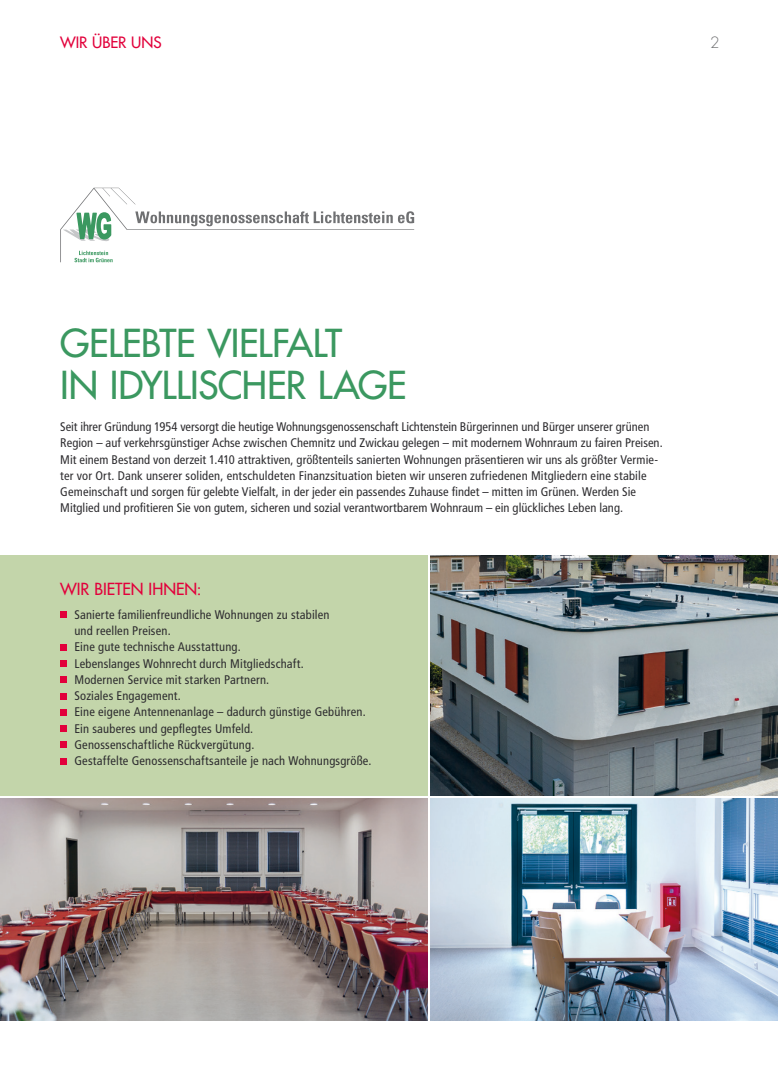
<style>
.page{position:relative;width:780px;height:1081px;background:#fff}
.page>*{position:absolute;margin:0;border:0;box-sizing:border-box;transform-origin:0 0}
.t1{font:500 37.5px "Futura Std";letter-spacing:-.015em;color:#3b9860}
.t2{font:500 16.25px "Futura Std";letter-spacing:-.005em;color:#e2003b}
.t3{font:500 15.25px "Futura Std";letter-spacing:-.005em;color:#e2003b}
.t4{font:300 15.25px "Futura Std";color:#707173}
.t5{font:condensed 12.5px/16.2px "Frutiger LT Std";letter-spacing:.01em;color:#2d2c2f}
</style>
<div class="page">
<div style="left:0;top:555px;width:427px;height:240px;background:#c3d5aa"></div>
<div style="left:60px;top:611px;width:7px;height:7px;background:#e2003b"></div>
<div style="left:60px;top:644px;width:7px;height:7px;background:#e2003b"></div>
<div style="left:60px;top:660px;width:7px;height:7px;background:#e2003b"></div>
<div style="left:60px;top:676px;width:7px;height:7px;background:#e2003b"></div>
<div style="left:60px;top:693px;width:7px;height:6px;background:#e2003b"></div>
<div style="left:60px;top:709px;width:7px;height:7px;background:#e2003b"></div>
<div style="left:60px;top:725px;width:7px;height:7px;background:#e2003b"></div>
<div style="left:60px;top:741px;width:7px;height:7px;background:#e2003b"></div>
<div style="left:60px;top:758px;width:7px;height:6px;background:#e2003b"></div>
<svg style="left:60px;top:188px;width:354px;height:74px"></svg>
<img style="left:431px;top:555px;width:346px;height:240px">
<img style="left:431px;top:798px;width:346px;height:222px">
<img style="left:0;top:798px;width:427px;height:222px">
<p class="t3" style="left:60px;top:33px;width:103px">WIR ÜBER UNS</p>
<p class="t4" style="left:710px;top:33px;width:11px">2</p>
<p class="t1" style="left:60px;top:320px;width:283px">GELEBTE VIELFALT</p>
<p class="t1" style="left:60px;top:361px;width:348px">IN IDYLLISCHER LAGE</p>
<p class="t5" style="left:60px;top:419px;width:604px">Seit ihrer Gründung 1954 versorgt die heutige Wohnungsgenossenschaft Lichtenstein Bürgerinnen und Bürger unserer grünen Region – auf verkehrsgünstiger Achse zwischen Chemnitz und Zwickau gelegen – mit modernem Wohnraum zu fairen Preisen.<br>Mit einem Bestand von derzeit 1.410 attraktiven, größtenteils sanierten Wohnungen präsentieren wir uns als größter Vermie&shy;ter vor Ort. Dank unserer soliden, entschuldeten Finanzsituation bieten wir unseren zufriedenen Mitgliedern eine stabile Gemeinschaft und sorgen für gelebte Vielfalt, in der jeder ein passendes Zuhause findet – mitten im Grünen. Werden Sie Mitglied und profitieren Sie von gutem, sicheren und sozial verantwortbarem Wohnraum – ein glückliches Leben lang.</p>
<p class="t2" style="left:60px;top:579px;width:143px">WIR BIETEN IHNEN:</p>
<p class="t5" style="left:74px;top:606px;width:257px">Sanierte familienfreundliche Wohnungen zu stabilen</p>
<p class="t5" style="left:74px;top:623px;width:98px">und reellen Preisen.</p>
<p class="t5" style="left:74px;top:639px;width:168px">Eine gute technische Ausstattung.</p>
<p class="t5" style="left:74px;top:655px;width:231px">Lebenslanges Wohnrecht durch Mitgliedschaft.</p>
<p class="t5" style="left:74px;top:671px;width:196px">Modernen Service mit starken Partnern.</p>
<p class="t5" style="left:74px;top:688px;width:108px">Soziales Engagement.</p>
<p class="t5" style="left:74px;top:704px;width:293px">Eine eigene Antennenanlage – dadurch günstige Gebühren.</p>
<p class="t5" style="left:74px;top:720px;width:180px">Ein sauberes und gepflegtes Umfeld.</p>
<p class="t5" style="left:74px;top:736px;width:181px">Genossenschaftliche Rückvergütung.</p>
<p class="t5" style="left:74px;top:753px;width:298px">Gestaffelte Genossenschaftsanteile je nach Wohnungsgröße.</p>
</div>
